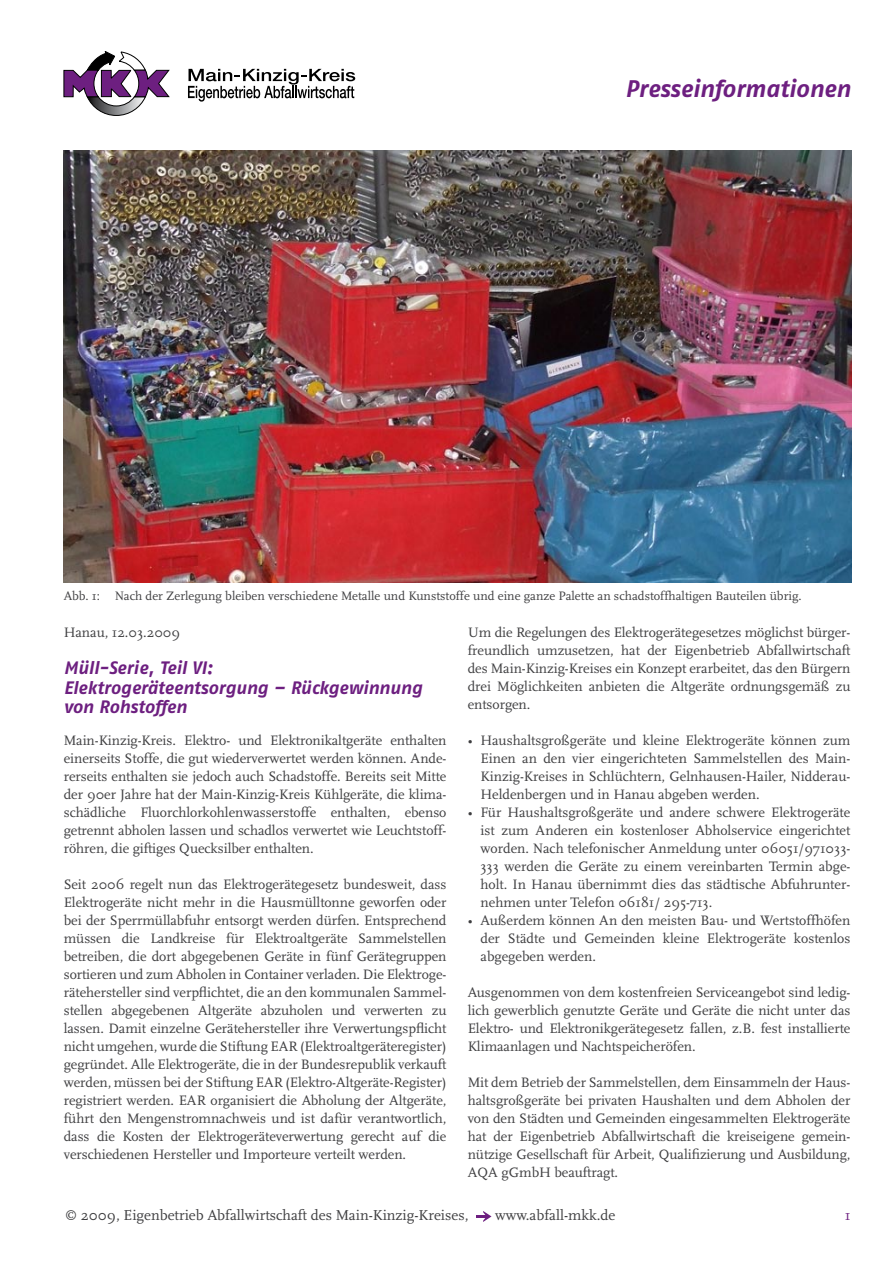
<style>
.page{position:relative;width:893px;height:1263px;background:#fff}
.page>*{position:absolute;margin:0;border:0;box-sizing:border-box;transform-origin:0 0}
.t1{font:italic 700 24px "Fago No";letter-spacing:-.005em;color:#6d1f80}
.t2{font:italic 700 18px/19.5px "Fago No";color:#6d1f80}
.t3{font:15px "Scala";color:#3e3e40}
.t4{font:15px "Scala";color:#6d1f80}
.t5{font:14.25px/18px "Scala";letter-spacing:-.005em;color:#3e3e40;text-align:justify}
.t6{font:12.75px "Scala";color:#3e3e40}
.s1{font-size:12px}
</style>
<div class="page">
<svg style="left:188px;top:69px;width:167px;height:33px"></svg>
<svg style="left:64px;top:51px;width:105px;height:65px"></svg>
<svg style="left:476px;top:1211px;width:15px;height:11px"></svg>
<img style="left:64px;top:151px;width:787px;height:432px">
<h1 class="t1" style="left:625px;top:74px;width:227px">Presseinformationen</h1>
<p class="t6" style="left:64px;top:589px;width:739px">Abb. 1: Nach der Zerlegung bleiben verschiedene Metalle und Kunststoffe und eine ganze Palette an schadstoffhaltigen Bauteilen übrig.</p>
<p class="t5" style="left:64px;top:623px;width:118px">Hanau, 12.03.2009</p>
<p class="t2" style="left:64px;top:658px;width:360px">Müll-Serie, Teil VI:<br>Elektrogeräteentsorgung – Rückgewinnung von Rohstoffen</p>
<p class="t5" style="left:64px;top:731px;width:384px">Main-Kinzig-Kreis. Elektro- und Elektronikaltgeräte enthalten einerseits Stoffe, die gut wiederverwertet werden können. Ande&shy;rerseits enthalten sie jedoch auch Schadstoffe. Bereits seit Mitte der 90er Jahre hat der Main-Kinzig-Kreis Kühlgeräte, die klima&shy;schädliche Fluorchlorkohlenwasserstoffe enthalten, ebenso getrennt abholen lassen und schadlos verwertet wie Leuchtstoff&shy;röhren, die giftiges Quecksilber enthalten.</p>
<p class="t5" style="left:64px;top:875px;width:384px">Seit 2006 regelt nun das Elektrogerätegesetz bundesweit, dass Elektrogeräte nicht mehr in die Hausmülltonne geworfen oder bei der Sperrmüllabfuhr entsorgt werden dürfen. Entsprechend müssen die Landkreise für Elektroaltgeräte Sammelstellen betreiben, die dort abgegebenen Geräte in fünf Gerätegruppen sortieren und zum Abholen in Container verladen. Die Elektroge&shy;rätehersteller sind verpflichtet, die an den kommunalen Sammel&shy;stellen abgegebenen Altgeräte abzuholen und verwerten zu lassen. Damit einzelne Gerätehersteller ihre Verwertungspflicht nicht umgehen, wurde die Stiftung EAR (Elektroaltgeräteregister) gegründet. Alle Elektrogeräte, die in der Bundesrepublik verkauft werden, müssen bei der Stiftung EAR (Elektro-Altgeräte-Register) registriert werden. EAR organisiert die Abholung der Altgeräte, führt den Mengenstromnachweis und ist dafür verantwortlich, dass die Kosten der Elektrogeräteverwertung gerecht auf die verschiedenen Hersteller und Importeure verteilt werden.</p>
<p class="t5" style="left:468px;top:623px;width:384px">Um die Regelungen des Elektrogerätegesetzes möglichst bürger&shy;freundlich umzusetzen, hat der Eigenbetrieb Abfallwirtschaft des Main-Kinzig-Kreises ein Konzept erarbeitet, das den Bürgern drei Möglichkeiten anbieten die Altgeräte ordnungsgemäß zu entsorgen.</p>
<p class="t5" style="left:480px;top:731px;width:371px;text-indent:-13px">• Haushaltsgroßgeräte und kleine Elektrogeräte können zum Einen an den vier eingerichteten Sammelstellen des Main-Kinzig-Kreises in Schlüchtern, Gelnhausen-Hailer, Nidderau-Heldenbergen und in Hanau abgeben werden.</p>
<p class="t5" style="left:480px;top:803px;width:371px;text-indent:-13px">• Für Haushaltsgroßgeräte und andere schwere Elektrogeräte ist zum Anderen ein kostenloser Abholservice eingerichtet worden. Nach telefonischer Anmeldung unter 06051/971033- 333 werden die Geräte zu einem vereinbarten Termin abge&shy;holt. In Hanau übernimmt dies das städtische Abfuhrunter&shy;nehmen unter Telefon 06181/ 295-713.</p>
<p class="t5" style="left:480px;top:911px;width:371px;text-indent:-13px">• Außerdem können An den meisten Bau- und Wertstoffhöfen der Städte und Gemeinden kleine Elektrogeräte kostenlos abgegeben werden.</p>
<p class="t5" style="left:468px;top:983px;width:384px">Ausgenommen von dem kostenfreien Serviceangebot sind ledig&shy;lich gewerblich genutzte Geräte und Geräte die nicht unter das Elektro- und Elektronikgerätegesetz fallen, z.B. fest installierte Klimaanlagen und Nachtspeicheröfen.</p>
<p class="t5" style="left:468px;top:1073px;width:384px">Mit dem Betrieb der Sammelstellen, dem Einsammeln der Haus&shy;haltsgroßgeräte bei privaten Haushalten und dem Abholen der von den Städten und Gemeinden eingesammelten Elektrogeräte hat der Eigenbetrieb Abfallwirtschaft die kreiseigene gemein&shy;nützige Gesellschaft für Arbeit, Qualifizierung und Ausbildung, AQA gGmbH beauftragt.</p>
<p class="t3" style="left:65px;top:1207px;width:405px"><span class="s1">©</span> 2009, Eigenbetrieb Abfallwirtschaft des Main-Kinzig-Kreises,</p>
<p class="t3" style="left:495px;top:1207px;width:122px">www.abfall-mkk.de</p>
<p class="t4" style="left:845px;top:1207px;width:7px">1</p>
</div>
